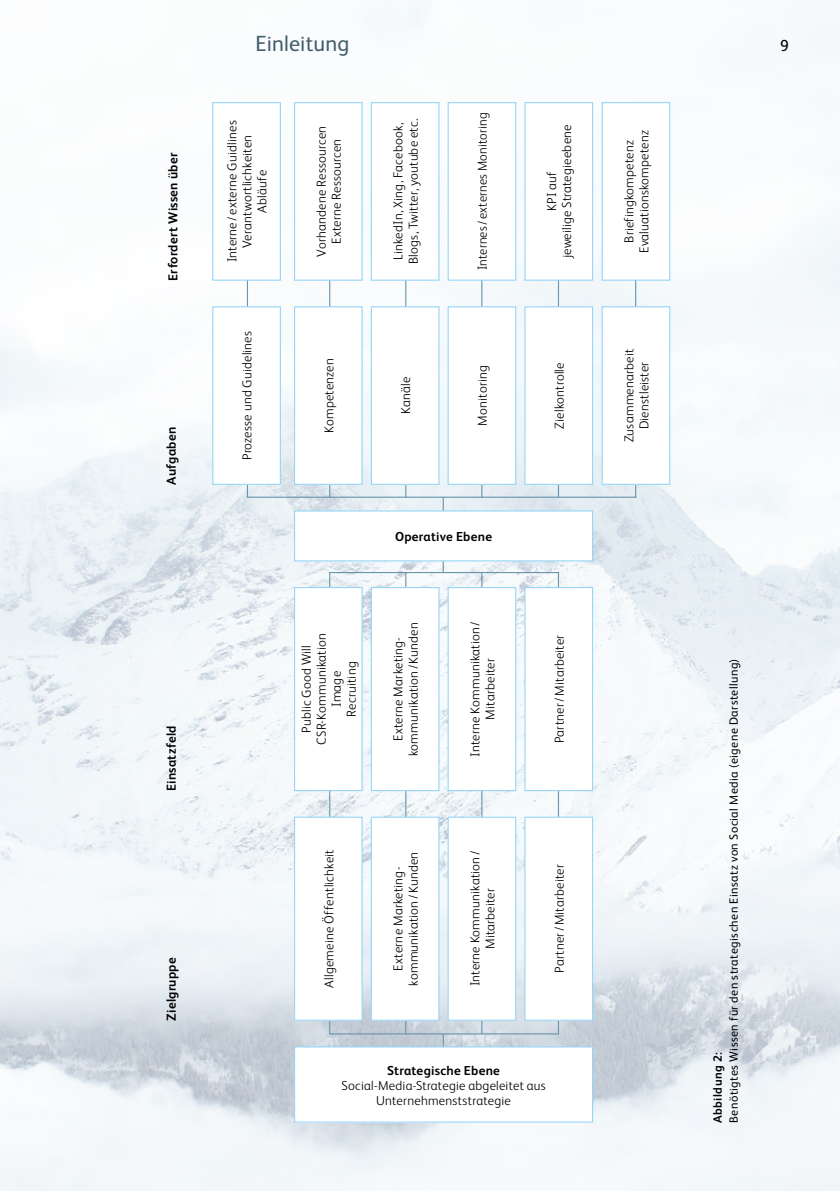
<style>
.page{position:relative;width:840px;height:1191px;background:#fff}
.page>*{position:absolute;margin:0;border:0;box-sizing:border-box;transform-origin:0 0}
.t1{font:22px "FS Albert";letter-spacing:.005em;color:#405e6b}
.t2{font:16px "FS Albert";color:#000}
.t3{font:300 13px/15px "FS Albert";letter-spacing:.02em;color:#000;text-align:center}
.t4{font:700 13px "FS Albert";letter-spacing:.02em;color:#000}
.t5{font:12px "FS Albert";letter-spacing:.035em;color:#000}
.t6{font:700 12px "FS Albert";letter-spacing:.035em;color:#000}
</style>
<div class="page">
<img style="left:0;top:3px;width:839px;height:1188px">
<svg style="left:442px;top:1034px;width:2px;height:12px"></svg>
<hr style="left:329px;top:1033px;width:229px;height:1px;background:#6a96ac">
<svg style="left:329px;top:1020px;width:2px;height:14px"></svg>
<svg style="left:404px;top:1020px;width:2px;height:14px"></svg>
<svg style="left:557px;top:1020px;width:2px;height:14px"></svg>
<svg style="left:481px;top:1020px;width:1px;height:14px"></svg>
<svg style="left:442px;top:561px;width:2px;height:13px"></svg>
<hr style="left:329px;top:572px;width:229px;height:1px;background:#6a96ac">
<svg style="left:329px;top:573px;width:2px;height:14px"></svg>
<svg style="left:404px;top:573px;width:2px;height:14px"></svg>
<svg style="left:557px;top:572px;width:2px;height:15px"></svg>
<svg style="left:481px;top:573px;width:1px;height:14px"></svg>
<hr style="left:329px;top:787px;width:1px;height:34px;background:#6a96ac">
<hr style="left:405px;top:787px;width:1px;height:34px;background:#6a96ac">
<hr style="left:557px;top:787px;width:1px;height:34px;background:#6a96ac">
<hr style="left:481px;top:787px;width:1px;height:34px;background:#6a96ac">
<svg style="left:442px;top:498px;width:2px;height:12px"></svg>
<svg style="left:329px;top:485px;width:2px;height:11px"></svg>
<svg style="left:404px;top:485px;width:2px;height:11px"></svg>
<svg style="left:557px;top:485px;width:2px;height:11px"></svg>
<svg style="left:246px;top:485px;width:2px;height:13px"></svg>
<hr style="left:247px;top:496px;width:389px;height:2px;background:#6a96ac">
<hr style="left:634px;top:477px;width:2px;height:21px;background:#6a96ac">
<hr style="left:329px;top:275px;width:1px;height:37px;background:#6a96ac">
<hr style="left:405px;top:275px;width:1px;height:37px;background:#6a96ac">
<hr style="left:557px;top:275px;width:1px;height:37px;background:#6a96ac">
<hr style="left:481px;top:275px;width:1px;height:37px;background:#6a96ac">
<hr style="left:247px;top:275px;width:1px;height:37px;background:#6a96ac">
<hr style="left:634px;top:275px;width:2px;height:37px;background:#6a96ac">
<div style="left:294px;top:817px;width:68px;height:203px;background:#fff"></div>
<div style="left:294px;top:816px;width:68px;height:204px;border:1px solid #98d6f7"></div>
<div style="left:294px;top:587px;width:68px;height:203px;background:#fff"></div>
<div style="left:294px;top:587px;width:68px;height:204px;border:1px solid #98d6f7"></div>
<div style="left:294px;top:307px;width:68px;height:177px;background:#fff"></div>
<div style="left:294px;top:306px;width:68px;height:179px;border:1px solid #98d6f7"></div>
<div style="left:294px;top:103px;width:68px;height:177px;background:#fff"></div>
<div style="left:294px;top:102px;width:68px;height:179px;border:1px solid #98d6f7"></div>
<div style="left:213px;top:307px;width:67px;height:177px;background:#fff"></div>
<div style="left:212px;top:306px;width:69px;height:179px;border:1px solid #98d6f7"></div>
<div style="left:213px;top:103px;width:67px;height:177px;background:#fff"></div>
<div style="left:212px;top:102px;width:69px;height:179px;border:1px solid #98d6f7"></div>
<div style="left:448px;top:817px;width:67px;height:203px;background:#fff"></div>
<div style="left:447px;top:816px;width:69px;height:204px;border:1px solid #98d6f7"></div>
<div style="left:448px;top:587px;width:67px;height:203px;background:#fff"></div>
<div style="left:447px;top:587px;width:69px;height:204px;border:1px solid #98d6f7"></div>
<div style="left:448px;top:307px;width:67px;height:177px;background:#fff"></div>
<div style="left:447px;top:306px;width:69px;height:179px;border:1px solid #98d6f7"></div>
<div style="left:448px;top:103px;width:67px;height:177px;background:#fff"></div>
<div style="left:447px;top:102px;width:69px;height:179px;border:1px solid #98d6f7"></div>
<div style="left:371px;top:817px;width:67px;height:203px;background:#fff"></div>
<div style="left:370px;top:816px;width:69px;height:204px;border:1px solid #98d6f7"></div>
<div style="left:371px;top:587px;width:67px;height:203px;background:#fff"></div>
<div style="left:370px;top:587px;width:69px;height:204px;border:1px solid #98d6f7"></div>
<div style="left:371px;top:307px;width:67px;height:177px;background:#fff"></div>
<div style="left:370px;top:306px;width:69px;height:179px;border:1px solid #98d6f7"></div>
<div style="left:371px;top:103px;width:67px;height:177px;background:#fff"></div>
<div style="left:370px;top:102px;width:69px;height:179px;border:1px solid #98d6f7"></div>
<div style="left:524px;top:817px;width:68px;height:203px;background:#fff"></div>
<div style="left:524px;top:816px;width:68px;height:204px;border:1px solid #98d6f7"></div>
<div style="left:524px;top:587px;width:68px;height:203px;background:#fff"></div>
<div style="left:524px;top:587px;width:68px;height:204px;border:1px solid #98d6f7"></div>
<div style="left:524px;top:307px;width:68px;height:177px;background:#fff"></div>
<div style="left:524px;top:306px;width:68px;height:179px;border:1px solid #98d6f7"></div>
<div style="left:524px;top:103px;width:68px;height:177px;background:#fff"></div>
<div style="left:524px;top:102px;width:68px;height:179px;border:1px solid #98d6f7"></div>
<div style="left:602px;top:307px;width:67px;height:177px;background:#fff"></div>
<div style="left:601px;top:306px;width:69px;height:179px;border:1px solid #98d6f7"></div>
<div style="left:602px;top:103px;width:67px;height:177px;background:#fff"></div>
<div style="left:601px;top:102px;width:69px;height:179px;border:1px solid #98d6f7"></div>
<div style="left:294px;top:1047px;width:298px;height:75px;background:#fff"></div>
<div style="left:294px;top:1046px;width:298px;height:76px;border:1px solid #98d6f7"></div>
<div style="left:294px;top:511px;width:298px;height:50px;background:#fff"></div>
<div style="left:294px;top:510px;width:298px;height:51px;border:1px solid #98d6f7"></div>
<p class="t4" style="left:164px;top:281px;width:130px;rotate:-90deg">Erfordert Wissen über</p>
<p class="t4" style="left:162px;top:485px;width:59px;rotate:-90deg">Aufgaben</p>
<p class="t4" style="left:162px;top:791px;width:67px;rotate:-90deg">Einsatzfeld</p>
<p class="t4" style="left:162px;top:1020px;width:65px;rotate:-90deg">Zielgruppe</p>
<h1 class="t1" style="left:255px;top:29px;width:95px">Einleitung</h1>
<p class="t3" style="left:224px;top:262px;width:143px;rotate:-90deg">Interne/externe Guidlines<br>Verantwortlichkeiten<br>Abläufe</p>
<p class="t3" style="left:239px;top:460px;width:131px;rotate:-90deg">Prozesse und Guidelines</p>
<p class="t3" style="left:313px;top:257px;width:132px;rotate:-90deg">Vorhandene Ressourcen<br>Externe Ressourcen</p>
<p class="t3" style="left:320px;top:433px;width:76px;rotate:-90deg">Kompetenzen</p>
<p class="t3" style="left:298px;top:745px;width:113px;rotate:-90deg">Public Good Will<br>CSR-Kommunikation<br>Image<br>Recruiting</p>
<p class="t3" style="left:390px;top:264px;width:147px;rotate:-90deg">LinkedIn, Xing, Facebook,<br>Blogs, Twitter, youtube etc.</p>
<p class="t3" style="left:397px;top:414px;width:39px;rotate:-90deg">Kanäle</p>
<p class="t3" style="left:474px;top:270px;width:159px;rotate:-90deg">Internes/externes Monitoring</p>
<p class="t3" style="left:474px;top:426px;width:62px;rotate:-90deg">Monitoring</p>
<p class="t4" style="left:395px;top:527px;width:98px">Operative Ebene</p>
<p class="t3" style="left:390px;top:756px;width:135px;rotate:-90deg">Externe Marketing&shy;kommunikation/Kunden</p>
<p class="t3" style="left:466px;top:756px;width:137px;rotate:-90deg">Interne Kommunikation/<br>Mitarbeiter</p>
<p class="t3" style="left:320px;top:988px;width:140px;rotate:-90deg">Allgemeine Öffentlichkeit</p>
<p class="t3" style="left:390px;top:985px;width:135px;rotate:-90deg">Externe Marketing&shy;kommunikation/Kunden</p>
<p class="t3" style="left:466px;top:986px;width:137px;rotate:-90deg">Interne Kommunikation/<br>Mitarbeiter</p>
<p class="t3" style="left:543px;top:258px;width:135px;rotate:-90deg">KPI auf<br>jeweilige Strategieebene</p>
<p class="t3" style="left:551px;top:429px;width:68px;rotate:-90deg">Zielkontrolle</p>
<p class="t3" style="left:551px;top:743px;width:110px;rotate:-90deg">Partner/Mitarbeiter</p>
<p class="t3" style="left:551px;top:973px;width:110px;rotate:-90deg">Partner/Mitarbeiter</p>
<p class="t4" style="left:387px;top:1061px;width:114px">Strategische Ebene</p>
<p class="t3" style="left:341px;top:1077px;width:205px">Social-Media-Strategie abgeleitet aus<br>Unternehmenststrategie</p>
<p class="t3" style="left:620px;top:253px;width:124px;rotate:-90deg">Briefingkompetenz<br>Evaluationskompetenz</p>
<p class="t3" style="left:620px;top:442px;width:95px;rotate:-90deg">Zusammenarbeit<br>Dienstleister</p>
<p class="t2" style="left:779px;top:35px;width:10px">9</p>
<p class="t5" style="left:725px;top:1123px;width:466px;rotate:-90deg">Benötigtes Wissen für den strategischen Einsatz von Social Media (eigene Darstellung)</p>
<p class="t6" style="left:709px;top:1123px;width:72px;rotate:-90deg">Abbildung 2:</p>
</div>
